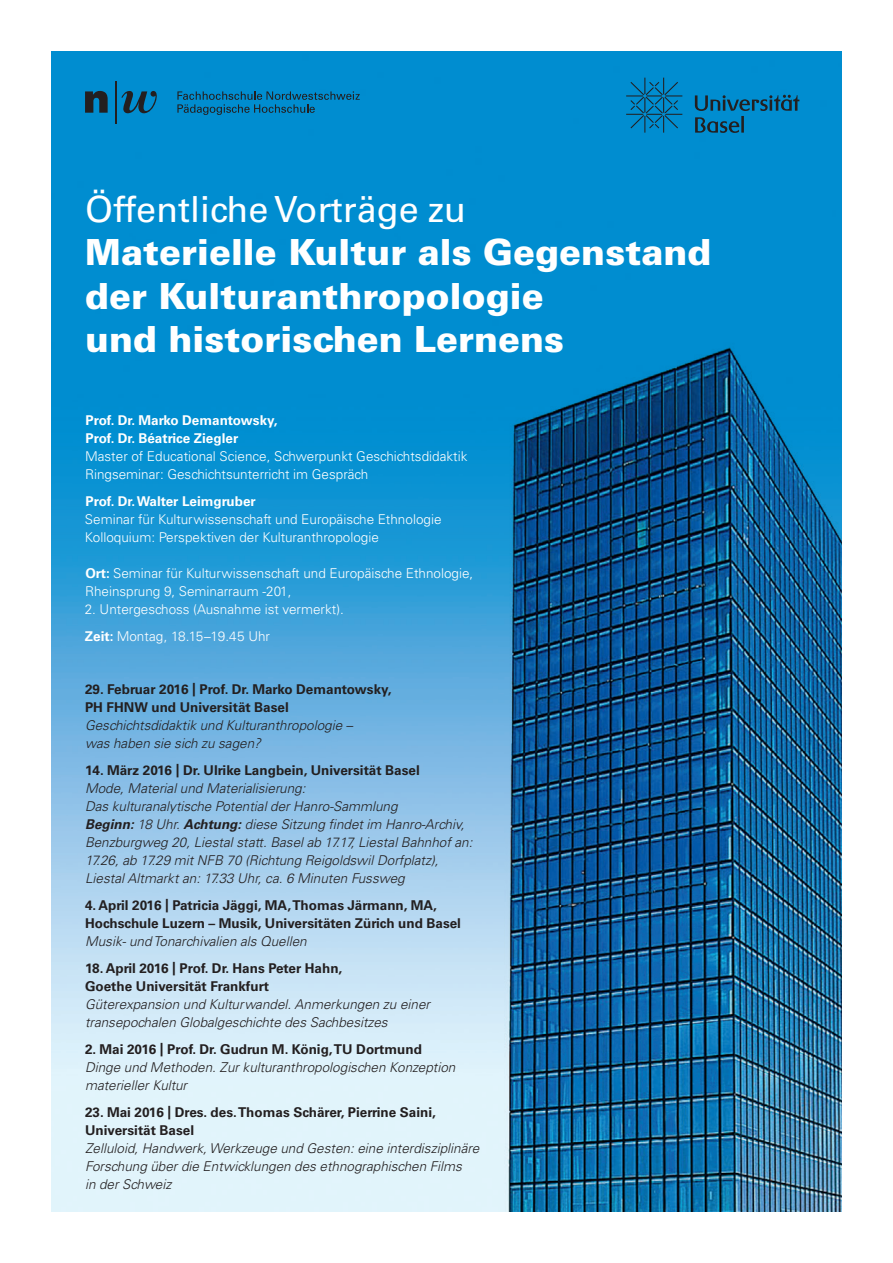
<style>
.page{position:relative;width:893px;height:1263px;background:#fff}
.page>*{position:absolute;margin:0;border:0;box-sizing:border-box;transform-origin:0 0}
._01_titel_1{font:900 36px "Univers LT Std";color:#fff}
._01_titel_2{font:36px "Univers LT Std";color:#fff}
._01_titel_3{font:italic 300 13.5px "Univers LT Std";color:#231f20}
._01_titel_3-2{font:700 13.5px "Univers LT Std";color:#231f20}
._01_titel_3-3{font:300 13.5px "Univers LT Std";color:#fff}
._01_titel_3-4{font:700 13.5px "Univers LT Std";color:#fff}
.s1{font-weight:700}
</style>
<div class="page">
<img style="left:51px;top:51px;width:791px;height:1161px">
<svg style="left:695px;top:95px;width:104px;height:38px;background:#0774a8"></svg>
<svg style="left:626px;top:78px;width:56px;height:55px;background:#057cb5"></svg>
<svg style="left:177px;top:91px;width:183px;height:24px;background:#0678ae"></svg>
<hr style="left:115px;top:81px;width:1px;height:42px;background:#231f20">
<svg style="left:85px;top:91px;width:23px;height:22px"></svg>
<svg style="left:121px;top:91px;width:40px;height:22px"></svg>
<p class="_01_titel_2" style="left:85px;top:188px;width:383px">Öffentliche Vorträge zu</p>
<p class="_01_titel_1" style="left:85px;top:230px;width:628px">Materielle Kultur als Gegenstand</p>
<p class="_01_titel_1" style="left:85px;top:273px;width:460px">der Kulturanthropologie</p>
<p class="_01_titel_1" style="left:85px;top:317px;width:481px">und historischen Lernens</p>
<p class="_01_titel_3-4" style="left:86px;top:412px;width:193px">Prof. Dr. Marko Demantowsky,</p>
<p class="_01_titel_3-4" style="left:86px;top:430px;width:154px">Prof. Dr. Béatrice Ziegler</p>
<p class="_01_titel_3-3" style="left:85px;top:448px;width:384px">Master of Educational Science, Schwerpunkt Geschichtsdidaktik</p>
<p class="_01_titel_3-3" style="left:85px;top:466px;width:285px">Ringseminar: Geschichtsunterricht im Gespräch</p>
<p class="_01_titel_3-4" style="left:86px;top:493px;width:172px">Prof. Dr. Walter Leimgruber</p>
<p class="_01_titel_3-3" style="left:85px;top:511px;width:358px">Seminar für Kulturwissenschaft und Europäische Ethnologie</p>
<p class="_01_titel_3-3" style="left:85px;top:529px;width:295px">Kolloquium: Perspektiven der Kulturanthropologie</p>
<p class="_01_titel_3-3" style="left:85px;top:565px;width:389px"><span class="s1">Ort:</span> Seminar für Kulturwissenschaft und Europäische Ethnologie,</p>
<p class="_01_titel_3-3" style="left:85px;top:583px;width:208px">Rheinsprung 9, Seminarraum -201,</p>
<p class="_01_titel_3-3" style="left:85px;top:601px;width:261px">2. Untergeschoss (Ausnahme ist vermerkt).</p>
<p class="_01_titel_3-3" style="left:85px;top:628px;width:187px"><span class="s1">Zeit:</span> Montag, 18.15–19.45 Uhr</p>
<p class="_01_titel_3-2" style="left:85px;top:682px;width:308px">29. Februar 2016 | Prof. Dr. Marko Demantowsky,</p>
<p class="_01_titel_3-2" style="left:85px;top:700px;width:205px">PH FHNW und Universität Basel</p>
<p class="_01_titel_3" style="left:85px;top:717px;width:269px">Geschichtsdidaktik und Kulturanthropologie –</p>
<p class="_01_titel_3" style="left:85px;top:735px;width:177px">was haben sie sich zu sagen?</p>
<p class="_01_titel_3-2" style="left:85px;top:763px;width:336px">14. März 2016 | Dr. Ulrike Langbein, Universität Basel</p>
<p class="_01_titel_3" style="left:85px;top:780px;width:222px">Mode, Material und Materialisierung:</p>
<p class="_01_titel_3" style="left:85px;top:798px;width:314px">Das kulturanalytische Potential der Hanro-Sammlung</p>
<p class="_01_titel_3" style="left:85px;top:816px;width:381px"><span class="s1">Beginn:</span> 18 Uhr. <span class="s1">Achtung:</span> diese Sitzung findet im Hanro-Archiv,</p>
<p class="_01_titel_3" style="left:85px;top:834px;width:389px">Benzburgweg 20, Liestal statt. Basel ab 17.17, Liestal Bahnhof an:</p>
<p class="_01_titel_3" style="left:85px;top:852px;width:355px">17.26, ab 17.29 mit NFB 70 (Richtung Reigoldswil Dorfplatz),</p>
<p class="_01_titel_3" style="left:85px;top:870px;width:321px">Liestal Altmarkt an: 17.33 Uhr, ca. 6 Minuten Fussweg</p>
<p class="_01_titel_3-2" style="left:85px;top:898px;width:354px">4. April 2016 | Patricia Jäggi, MA, Thomas Järmann, MA,</p>
<p class="_01_titel_3-2" style="left:85px;top:916px;width:377px">Hochschule Luzern – Musik, Universitäten Zürich und Basel</p>
<p class="_01_titel_3" style="left:85px;top:933px;width:223px">Musik- und Tonarchivalien als Quellen</p>
<p class="_01_titel_3-2" style="left:85px;top:961px;width:259px">18. April 2016 | Prof. Dr. Hans Peter Hahn,</p>
<p class="_01_titel_3-2" style="left:85px;top:979px;width:185px">Goethe Universität Frankfurt</p>
<p class="_01_titel_3" style="left:85px;top:996px;width:346px">Güterexpansion und Kulturwandel. Anmerkungen zu einer</p>
<p class="_01_titel_3" style="left:85px;top:1014px;width:304px">transepochalen Globalgeschichte des Sachbesitzes</p>
<p class="_01_titel_3-2" style="left:85px;top:1042px;width:338px">2. Mai 2016 | Prof. Dr. Gudrun M. König, TU Dortmund</p>
<p class="_01_titel_3" style="left:85px;top:1059px;width:372px">Dinge und Methoden. Zur kulturanthropologischen Konzeption</p>
<p class="_01_titel_3" style="left:85px;top:1077px;width:103px">materieller Kultur</p>
<p class="_01_titel_3-2" style="left:85px;top:1105px;width:352px">23. Mai 2016 | Dres. des. Thomas Schärer, Pierrine Saini,</p>
<p class="_01_titel_3-2" style="left:85px;top:1123px;width:111px">Universität Basel</p>
<p class="_01_titel_3" style="left:85px;top:1140px;width:396px">Zelluloid, Handwerk, Werkzeuge und Gesten: eine interdisziplinäre</p>
<p class="_01_titel_3" style="left:85px;top:1158px;width:378px">Forschung über die Entwicklungen des ethnographischen Films</p>
<p class="_01_titel_3" style="left:85px;top:1176px;width:88px">in der Schweiz</p>
</div>
